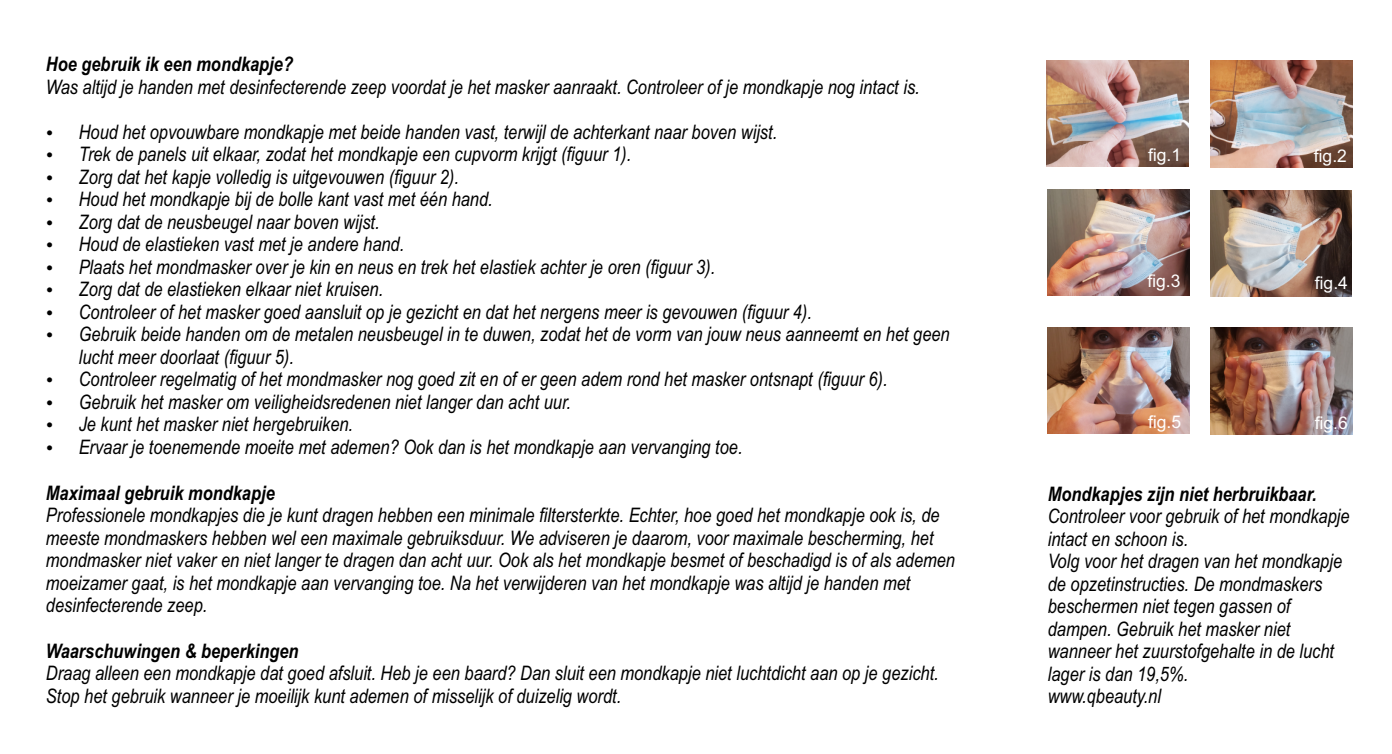
<style>
.page{position:relative;width:1392px;height:754px;background:#fff}
.page>*{position:absolute;margin:0;border:0;box-sizing:border-box;transform-origin:0 0}
.t1{font:italic 20px/22.5px "Arial Narrow";color:#000}
.t2{font:italic 700 20px "Arial Narrow";color:#000}
.t3{font:17.5px "Arial";color:#fff}
</style>
<div class="page">
<img style="left:1210px;top:328px;width:142px;height:106px">
<img style="left:1047px;top:327px;width:142px;height:107px">
<img style="left:1210px;top:190px;width:141px;height:106px">
<img style="left:1047px;top:189px;width:142px;height:107px">
<img style="left:1210px;top:61px;width:142px;height:106px">
<img style="left:1046px;top:60px;width:142px;height:107px">
<p class="t2" style="left:46px;top:56px;width:249px">Hoe gebruik ik een mondkapje?</p>
<p class="t1" style="left:46px;top:77px;width:875px">Was altijd je handen met desinfecterende zeep voordat je het masker aanraakt. Controleer of je mondkapje nog intact is.</p>
<p class="t1" style="left:79px;top:122px;width:872px">Houd het opvouwbare mondkapje met beide handen vast, terwijl de achterkant naar boven wijst.<br>Trek de panels uit elkaar, zodat het mondkapje een cupvorm krijgt (figuur 1).<br>Zorg dat het kapje volledig is uitgevouwen (figuur 2).<br>Houd het mondkapje bij de bolle kant vast met één hand.<br>Zorg dat de neusbeugel naar boven wijst.<br>Houd de elastieken vast met je andere hand.<br>Plaats het mondmasker over je kin en neus en trek het elastiek achter je oren (figuur 3).<br>Zorg dat de elastieken elkaar niet kruisen.<br>Controleer of het masker goed aansluit op je gezicht en dat het nergens meer is gevouwen (figuur 4).<br>Gebruik beide handen om de metalen neusbeugel in te duwen, zodat het de vorm van jouw neus aanneemt en het geen lucht meer doorlaat (figuur 5).<br>Controleer regelmatig of het mondmasker nog goed zit en of er geen adem rond het masker ontsnapt (figuur 6).<br>Gebruik het masker om veiligheidsredenen niet langer dan acht uur.<br>Je kunt het masker niet hergebruiken.<br>Ervaar je toenemende moeite met ademen? Ook dan is het mondkapje aan vervanging toe.</p>
<p class="t2" style="left:46px;top:485px;width:230px">Maximaal gebruik mondkapje</p>
<p class="t1" style="left:46px;top:505px;width:910px">Professionele mondkapjes die je kunt dragen hebben een minimale filtersterkte. Echter, hoe goed het mondkapje ook is, de meeste mondmaskers hebben wel een maximale gebruiksduur. We adviseren je daarom, voor maximale bescherming, het mondmasker niet vaker en niet langer te dragen dan acht uur. Ook als het mondkapje besmet of beschadigd is of als ademen moeizamer gaat, is het mondkapje aan vervanging toe. Na het verwijderen van het mondkapje was altijd je handen met desinfecterende zeep.</p>
<p class="t2" style="left:46px;top:643px;width:254px">Waarschuwingen &amp; beperkingen</p>
<p class="t1" style="left:46px;top:663px;width:894px">Draag alleen een mondkapje dat goed afsluit. Heb je een baard? Dan sluit een mondkapje niet luchtdicht aan op je gezicht.<br>Stop het gebruik wanneer je moeilijk kunt ademen of misselijk of duizelig wordt.</p>
<p class="t3" style="left:1148px;top:148px;width:35px">fig.1</p>
<p class="t3" style="left:1313px;top:149px;width:35px">fig.2</p>
<p class="t3" style="left:1147px;top:274px;width:35px">fig.3</p>
<p class="t3" style="left:1314px;top:276px;width:35px">fig.4</p>
<p class="t3" style="left:1148px;top:415px;width:35px">fig.5</p>
<p class="t3" style="left:1314px;top:416px;width:35px">fig.6</p>
<p class="t2" style="left:1047px;top:486px;width:270px">Mondkapjes zijn niet herbruikbaar.</p>
<p class="t1" style="left:1047px;top:507px;width:303px">Controleer voor gebruik of het mondkapje intact en schoon is.<br>Volg voor het dragen van het mondkapje de opzetinstructies. De mondmaskers beschermen niet tegen gassen of dampen. Gebruik het masker niet wanneer het zuurstofgehalte in de lucht lager is dan 19,5%.<br>www.qbeauty.nl</p>
</div>
